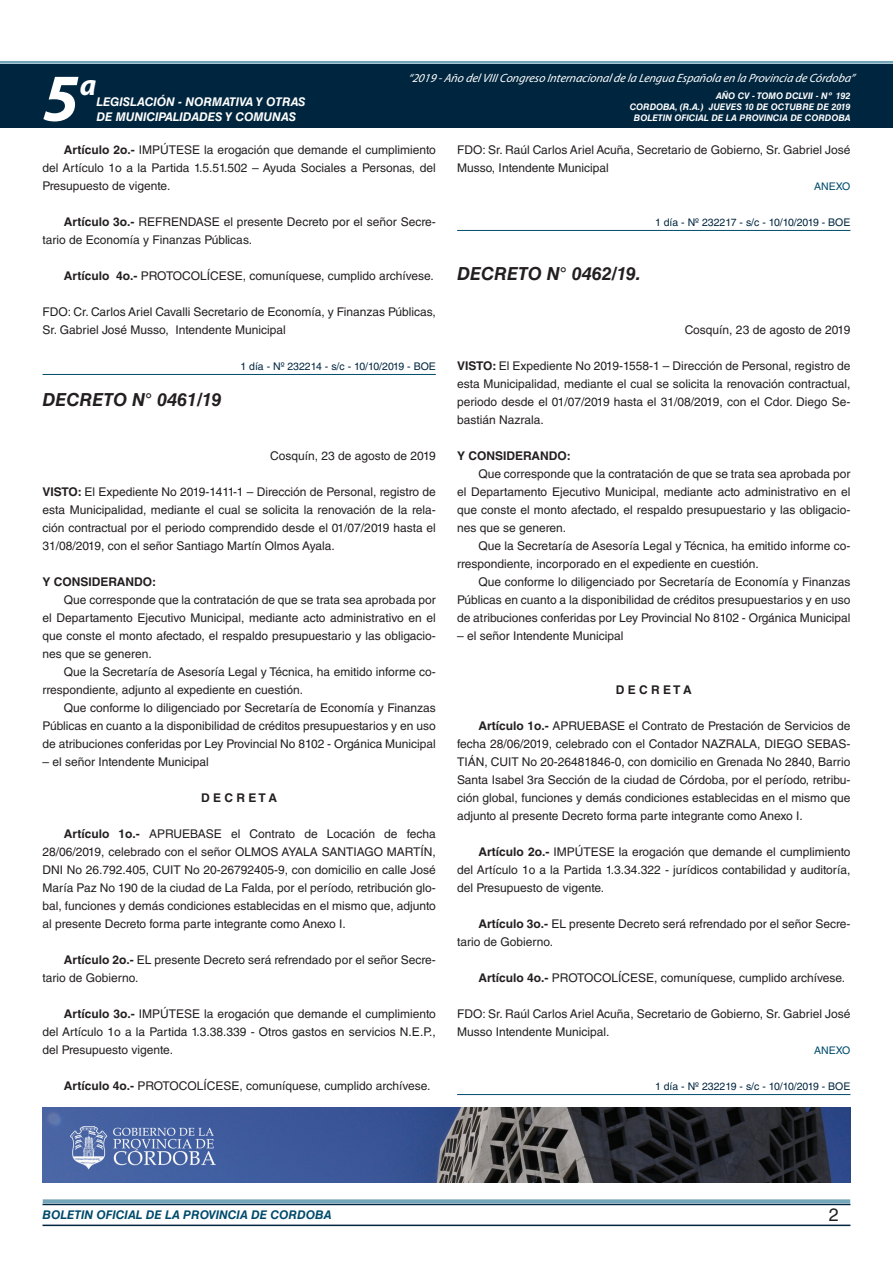
<style>
.page{position:relative;width:893px;height:1263px;background:#fff}
.page>*{position:absolute;margin:0;border:0;box-sizing:border-box;transform-origin:0 0}
.t1{font:italic 700 67.5px "Myriad Pro";color:#fff}
.t2{font:italic 700 30px "Myriad Pro";color:#fff}
.t3{font:italic 700 18px "Helvetica LT Std";color:#231f20}
.t4{font:18px "Helvetica LT Std";color:#231f20}
.t5{font:12px/18px "Helvetica LT Std";color:#231f20;text-align:justify}
.t6{font:italic 12px "Myriad Pro";color:#fff}
.t7{font:italic 700 12px "Helvetica LT Std";color:#fff}
.t8{font:700 12px "Helvetica LT Std";color:#231f20}
.t9{font:italic 700 12px "Helvetica LT Std";color:#004b6c}
.t10{font:10.5px "Helvetica LT Std";color:#00263f}
.t11{font:10.5px "Helvetica LT Std";color:#004b6c}
.t12{font:italic 700 9px/10.8px "Helvetica LT Std";color:#fff;text-align:right}
.s1{font-weight:700}
</style>
<div class="page">
<div style="left:0;top:61px;width:893px;height:6px;background:#fff;opacity:.75"></div>
<div style="left:0;top:64px;width:893px;height:64px;background:#00263f"></div>
<hr style="left:43px;top:1224px;width:807px;height:2px;background:#00263f">
<div style="left:42px;top:1198px;width:809px;height:8px;background:#fff;opacity:.75"></div>
<hr style="left:43px;top:374px;width:393px;height:1px;background:#004b6c">
<hr style="left:457px;top:230px;width:393px;height:1px;background:#004b6c">
<hr style="left:457px;top:1094px;width:393px;height:1px;background:#004b6c">
<img style="left:43px;top:1108px;width:807px;height:74px">
<h1 class="t1" style="left:43px;top:54px;width:38px">5</h1>
<h2 class="t2" style="left:80px;top:66px;width:18px">a</h2>
<p class="t7" style="left:96px;top:95px;width:211px">LEGISLACIÓN - NORMATIVA Y OTRAS</p>
<p class="t7" style="left:96px;top:109px;width:201px">DE MUNICIPALIDADES Y COMUNAS</p>
<p class="t6" style="left:408px;top:71px;width:448px">“2019 -Año delVIIICongreso Internacionalde la Lengua Esp añola en la Provincia de Córdoba”</p>
<p class="t12" style="left:630px;top:91px;width:222px">AÑO CV - TOMO DCLVII - Nº 192<br>CORDOBA, (R.A.) JUEVES 10 DE OCTUBRE DE 2019<br>BOLETIN OFICIAL DE LA PROVINCIA DE CORDOBA</p>
<p class="t5" style="left:43px;top:141px;width:395px;text-indent:21px"><span class="s1">Artículo 2o.-</span> IMPÚTESE la erogación que demande el cumplimiento del Artículo 1o a la Partida 1.5.51.502 – Ayuda Sociales a Personas, del Presupuesto de vigente.</p>
<p class="t5" style="left:43px;top:213px;width:395px;text-indent:21px"><span class="s1">Artículo 3o.-</span> REFRENDASE el presente Decreto por el señor Secre&shy;tario de Economía y Finanzas Públicas.</p>
<p class="t5" style="left:64px;top:267px;width:372px"><span class="s1">Artículo 4o.-</span> PROTOCOLÍCESE, comuníquese, cumplido archívese.</p>
<p class="t5" style="left:43px;top:303px;width:395px">FDO: Cr. Carlos Ariel Cavalli Secretario de Economía, y Finanzas Públicas,<br>Sr. Gabriel José Musso, Intendente Municipal</p>
<p class="t10" style="left:240px;top:360px;width:197px">1 día - Nº 232214 - s/c - 10/10/2019 - BOE</p>
<h3 class="t3" style="left:43px;top:388px;width:180px">DECRETO N° 0461/19</h3>
<p class="t5" style="left:270px;top:447px;width:167px">Cosquín, 23 de agosto de 2019</p>
<p class="t5" style="left:43px;top:483px;width:395px"><span class="s1">VISTO:</span> El Expediente No 2019-1411-1 – Dirección de Personal, registro de esta Municipalidad, mediante el cual se solicita la renovación de la rela&shy;ción contractual por el periodo comprendido desde el 01/07/2019 hasta el 31/08/2019, con el señor Santiago Martín Olmos Ayala.</p>
<p class="t8" style="left:43px;top:574px;width:115px">Y CONSIDERANDO:</p>
<p class="t5" style="left:43px;top:591px;width:395px;text-indent:21px">Que corresponde que la contratación de que se trata sea aprobada por el Departamento Ejecutivo Municipal, mediante acto administrativo en el que conste el monto afectado, el respaldo presupuestario y las obligacio&shy;nes que se generen.</p>
<p class="t5" style="left:43px;top:663px;width:395px;text-indent:21px">Que la Secretaría de Asesoría Legal y Técnica, ha emitido informe co&shy;rrespondiente, adjunto al expediente en cuestión.</p>
<p class="t5" style="left:43px;top:699px;width:395px;text-indent:21px">Que conforme lo diligenciado por Secretaría de Economía y Finanzas Públicas en cuanto a la disponibilidad de créditos presupuestarios y en uso de atribuciones conferidas por Ley Provincial No 8102 - Orgánica Municipal</p>
<p class="t5" style="left:43px;top:753px;width:168px">– el señor Intendente Municipal</p>
<p class="t8" style="left:201px;top:790px;width:78px">D E C R E T A</p>
<p class="t5" style="left:43px;top:825px;width:395px;text-indent:21px"><span class="s1">Artículo 1o.-</span> APRUEBASE el Contrato de Locación de fecha 28/06/2019, celebrado con el señor OLMOS AYALA SANTIAGO MARTÍN, DNI No 26.792.405, CUIT No 20-26792405-9, con domicilio en calle José María Paz No 190 de la ciudad de La Falda, por el período, retribución glo&shy;bal, funciones y demás condiciones establecidas en el mismo que, adjunto al presente Decreto forma parte integrante como Anexo I.</p>
<p class="t5" style="left:43px;top:951px;width:395px;text-indent:21px"><span class="s1">Artículo 2o.-</span> EL presente Decreto será refrendado por el señor Secre&shy;tario de Gobierno.</p>
<p class="t5" style="left:43px;top:1005px;width:395px;text-indent:21px"><span class="s1">Artículo 3o.-</span> IMPÚTESE la erogación que demande el cumplimiento del Artículo 1o a la Partida 1.3.38.339 - Otros gastos en servicios N.E.P., del Presupuesto vigente.</p>
<p class="t5" style="left:64px;top:1077px;width:368px"><span class="s1">Artículo 4o.-</span> PROTOCOLÍCESE, comuníquese, cumplido archívese.</p>
<p class="t5" style="left:457px;top:141px;width:395px">FDO: Sr. Raúl Carlos Ariel Acuña, Secretario de Gobierno, Sr. Gabriel José<br>Musso, Intendente Municipal</p>
<p class="t11" style="left:814px;top:180px;width:38px">ANEXO</p>
<p class="t10" style="left:655px;top:216px;width:197px">1 día - Nº 232217 - s/c - 10/10/2019 - BOE</p>
<h3 class="t3" style="left:457px;top:262px;width:185px">DECRETO N° 0462/19.</h3>
<p class="t5" style="left:685px;top:321px;width:167px">Cosquín, 23 de agosto de 2019</p>
<p class="t5" style="left:457px;top:357px;width:395px"><span class="s1">VISTO:</span> El Expediente No 2019-1558-1 – Dirección de Personal, registro de esta Municipalidad, mediante el cual se solicita la renovación contractual, periodo desde el 01/07/2019 hasta el 31/08/2019, con el Cdor. Diego Se&shy;bastián Nazrala.</p>
<p class="t8" style="left:457px;top:448px;width:115px">Y CONSIDERANDO:</p>
<p class="t5" style="left:457px;top:465px;width:395px;text-indent:21px">Que corresponde que la contratación de que se trata sea aprobada por el Departamento Ejecutivo Municipal, mediante acto administrativo en el que conste el monto afectado, el respaldo presupuestario y las obligacio&shy;nes que se generen.</p>
<p class="t5" style="left:457px;top:537px;width:395px;text-indent:21px">Que la Secretaría de Asesoría Legal y Técnica, ha emitido informe co&shy;rrespondiente, incorporado en el expediente en cuestión.</p>
<p class="t5" style="left:457px;top:573px;width:395px;text-indent:21px">Que conforme lo diligenciado por Secretaría de Economía y Finanzas Públicas en cuanto a la disponibilidad de créditos presupuestarios y en uso de atribuciones conferidas por Ley Provincial No 8102 - Orgánica Municipal</p>
<p class="t5" style="left:457px;top:627px;width:168px">– el señor Intendente Municipal</p>
<p class="t8" style="left:616px;top:682px;width:78px">D E C R E T A</p>
<p class="t5" style="left:457px;top:717px;width:395px;text-indent:21px"><span class="s1">Artículo 1o.-</span> APRUEBASE el Contrato de Prestación de Servicios de fecha 28/06/2019, celebrado con el Contador NAZRALA, DIEGO SEBAS-TIÁN, CUIT No 20-26481846-0, con domicilio en Grenada No 2840, Barrio Santa Isabel 3ra Sección de la ciudad de Córdoba, por el período, retribu&shy;ción global, funciones y demás condiciones establecidas en el mismo que adjunto al presente Decreto forma parte integrante como Anexo I.</p>
<p class="t5" style="left:457px;top:843px;width:395px;text-indent:21px"><span class="s1">Artículo 2o.-</span> IMPÚTESE la erogación que demande el cumplimiento del Artículo 1o a la Partida 1.3.34.322 - jurídicos contabilidad y auditoría, del Presupuesto de vigente.</p>
<p class="t5" style="left:457px;top:915px;width:395px;text-indent:21px"><span class="s1">Artículo 3o.-</span> EL presente Decreto será refrendado por el señor Secre&shy;tario de Gobierno.</p>
<p class="t5" style="left:478px;top:969px;width:368px"><span class="s1">Artículo 4o.-</span> PROTOCOLÍCESE, comuníquese, cumplido archívese.</p>
<p class="t5" style="left:457px;top:1005px;width:395px">FDO: Sr. Raúl Carlos Ariel Acuña, Secretario de Gobierno, Sr. Gabriel José<br>Musso Intendente Municipal.</p>
<p class="t11" style="left:814px;top:1044px;width:38px">ANEXO</p>
<p class="t10" style="left:655px;top:1080px;width:197px">1 día - Nº 232219 - s/c - 10/10/2019 - BOE</p>
<p class="t9" style="left:43px;top:1208px;width:290px">BOLETIN OFICIAL DE LA PROVINCIA DE CORDOBA</p>
<h3 class="t4" style="left:829px;top:1204px;width:12px">2</h3>
</div>
